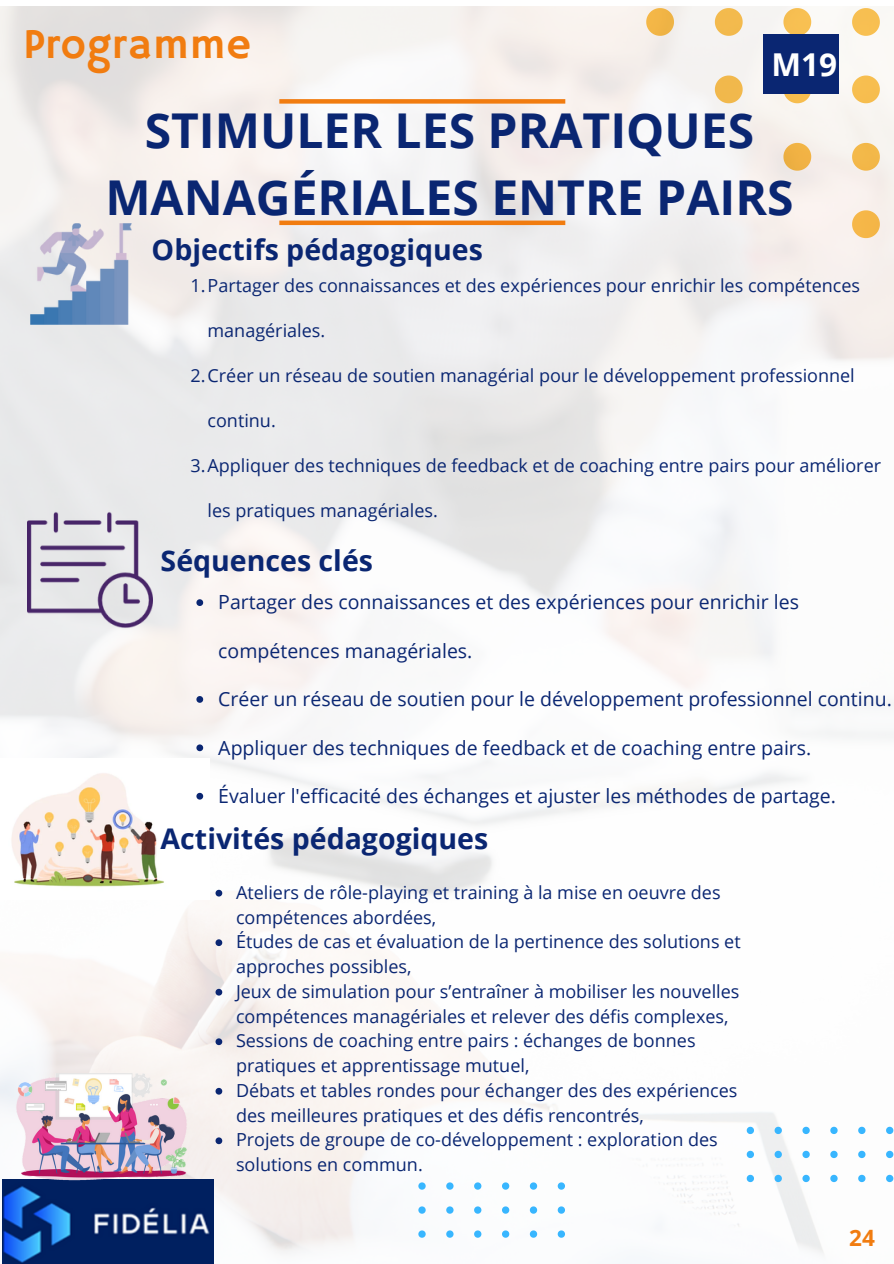
<style>
.page{position:relative;width:894px;height:1264px;background:#fff}
.page>*{position:absolute;margin:0;border:0;box-sizing:border-box;transform-origin:0 0}
.t1{font:700 48px/66.3px "Open Sans";color:#0a2672;text-align:center}
.t2{font:42.75px "Hammersmith One";letter-spacing:.02em;color:#f17c10}
.t3{font:700 31.5px "Open Sans";color:#fff}
.t4{font:700 28.5px "Open Sans";color:#0a2672}
.t5{font:700 22.5px "Open Sans";color:#f17c10}
.t6{font:19.5px "Open Sans";color:#0a2672}
.t7{font:18px/24.8px "Open Sans";color:#0a2672}
</style>
<div class="page">
<img style="left:0;top:7px;width:893px;height:1256px">
<img style="left:25px;top:218px;width:112px;height:111px">
<img style="left:27px;top:507px;width:125px;height:125px">
<img style="left:0;top:758px;width:209px;height:141px">
<svg style="left:557px;top:1230px;width:8px;height:7px"></svg>
<svg style="left:529px;top:1230px;width:8px;height:7px"></svg>
<svg style="left:502px;top:1230px;width:7px;height:7px"></svg>
<svg style="left:474px;top:1230px;width:7px;height:7px"></svg>
<svg style="left:446px;top:1230px;width:7px;height:7px"></svg>
<svg style="left:418px;top:1230px;width:7px;height:7px"></svg>
<svg style="left:557px;top:1206px;width:8px;height:7px"></svg>
<svg style="left:529px;top:1206px;width:8px;height:7px"></svg>
<svg style="left:502px;top:1206px;width:7px;height:7px"></svg>
<svg style="left:474px;top:1206px;width:7px;height:7px"></svg>
<svg style="left:446px;top:1206px;width:7px;height:7px"></svg>
<svg style="left:418px;top:1206px;width:7px;height:7px"></svg>
<svg style="left:557px;top:1182px;width:8px;height:7px"></svg>
<svg style="left:529px;top:1182px;width:8px;height:7px"></svg>
<svg style="left:502px;top:1182px;width:7px;height:7px"></svg>
<svg style="left:474px;top:1182px;width:7px;height:7px"></svg>
<svg style="left:446px;top:1182px;width:7px;height:7px"></svg>
<svg style="left:418px;top:1182px;width:7px;height:7px"></svg>
<svg style="left:885px;top:1174px;width:8px;height:8px"></svg>
<svg style="left:857px;top:1174px;width:8px;height:8px"></svg>
<svg style="left:830px;top:1174px;width:7px;height:8px"></svg>
<svg style="left:802px;top:1174px;width:7px;height:8px"></svg>
<svg style="left:774px;top:1174px;width:7px;height:8px"></svg>
<svg style="left:746px;top:1174px;width:7px;height:8px"></svg>
<svg style="left:885px;top:1150px;width:8px;height:8px"></svg>
<svg style="left:857px;top:1150px;width:8px;height:8px"></svg>
<svg style="left:830px;top:1150px;width:7px;height:8px"></svg>
<svg style="left:802px;top:1150px;width:7px;height:8px"></svg>
<svg style="left:774px;top:1150px;width:7px;height:8px"></svg>
<svg style="left:746px;top:1150px;width:7px;height:8px"></svg>
<svg style="left:885px;top:1126px;width:8px;height:8px"></svg>
<svg style="left:857px;top:1126px;width:8px;height:8px"></svg>
<svg style="left:830px;top:1126px;width:7px;height:8px"></svg>
<svg style="left:802px;top:1126px;width:7px;height:8px"></svg>
<svg style="left:774px;top:1126px;width:7px;height:8px"></svg>
<svg style="left:746px;top:1126px;width:7px;height:8px"></svg>
<img style="left:3px;top:1179px;width:210px;height:84px">
<div style="left:279px;top:220px;width:286px;height:5px;background:#f17c10"></div>
<div style="left:279px;top:99px;width:286px;height:5px;background:#f17c10"></div>
<div style="left:762px;top:34px;width:75px;height:59px;background:#0a2672"></div>
<svg style="left:196px;top:599px;width:7px;height:7px"></svg>
<svg style="left:196px;top:696px;width:7px;height:6px"></svg>
<svg style="left:196px;top:744px;width:7px;height:7px"></svg>
<svg style="left:196px;top:792px;width:7px;height:7px"></svg>
<svg style="left:215px;top:889px;width:7px;height:7px"></svg>
<svg style="left:215px;top:939px;width:7px;height:7px"></svg>
<svg style="left:215px;top:988px;width:7px;height:7px"></svg>
<svg style="left:215px;top:1038px;width:7px;height:7px"></svg>
<svg style="left:215px;top:1087px;width:7px;height:7px"></svg>
<svg style="left:215px;top:1137px;width:7px;height:7px"></svg>
<img style="left:3px;top:1064px;width:198px;height:124px">
<h1 class="t2" style="left:23px;top:19px;width:229px">Programme</h1>
<p class="t3" style="left:771px;top:42px;width:67px">M19</p>
<p class="t1" style="left:105px;top:96px;width:689px">STIMULER LES PRATIQUES<br>MANAGÉRIALES ENTRE PAIRS</p>
<h4 class="t4" style="left:152px;top:229px;width:332px">Objectifs pédagogiques</h4>
<p class="t7" style="left:190px;top:273px;width:670px">1.Partager des connaissances et des expériences pour enrichir les compétences</p>
<p class="t7" style="left:207px;top:318px;width:119px">managériales.</p>
<p class="t7" style="left:190px;top:363px;width:665px">2.Créer un réseau de soutien managérial pour le développement professionnel</p>
<p class="t7" style="left:207px;top:408px;width:70px">continu.</p>
<h4 class="t7" style="left:190px;top:453px;width:691px">3.Appliquer des techniques de feedback et de coaching entre pairs pour améliorer</h4>
<h4 class="t7" style="left:207px;top:498px;width:232px">les pratiques managériales.</h4>
<p class="t4" style="left:160px;top:540px;width:214px">Séquences clés</p>
<p class="t6" style="left:218px;top:588px;width:582px">Partager des connaissances et des expériences pour enrichir les</p>
<p class="t6" style="left:218px;top:637px;width:255px">compétences managériales.</p>
<p class="t6" style="left:218px;top:685px;width:674px">Créer un réseau de soutien pour le développement professionnel continu.</p>
<p class="t6" style="left:218px;top:733px;width:594px">Appliquer des techniques de feedback et de coaching entre pairs.</p>
<p class="t6" style="left:218px;top:782px;width:619px">Évaluer l'efficacité des échanges et ajuster les méthodes de partage.</p>
<p class="t4" style="left:160px;top:819px;width:329px">Activités pédagogiques</p>
<p class="t7" style="left:236px;top:879px;width:486px">Ateliers de rôle-playing et training à la mise en oeuvre des compétences abordées,</p>
<h4 class="t7" style="left:236px;top:929px;width:506px">Études de cas et évaluation de la pertinence des solutions et approches possibles,</h4>
<p class="t7" style="left:236px;top:978px;width:505px">Jeux de simulation pour s’entraîner à mobiliser les nouvelles compétences managériales et relever des défis complexes,</p>
<p class="t7" style="left:236px;top:1028px;width:461px">Sessions de coaching entre pairs : échanges de bonnes pratiques et apprentissage mutuel,</p>
<p class="t7" style="left:236px;top:1077px;width:503px">Débats et tables rondes pour échanger des des expériences des meilleures pratiques et des défis rencontrés,</p>
<p class="t7" style="left:236px;top:1127px;width:483px">Projets de groupe de co-développement : exploration des solutions en commun.</p>
<p class="t5" style="left:849px;top:1221px;width:27px">24</p>
</div>
